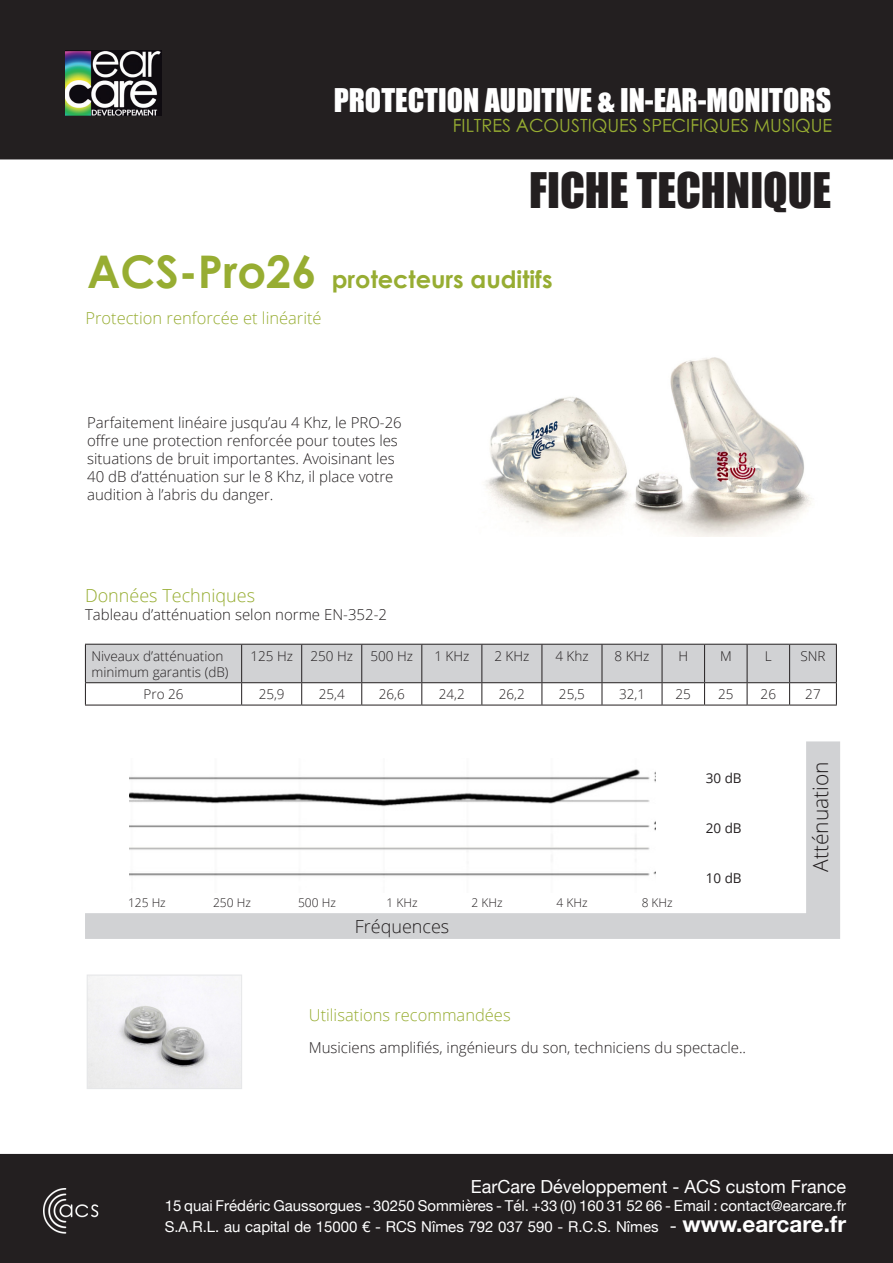
<style>
.page{position:relative;width:893px;height:1263px;background:#fff}
.page>*{position:absolute;margin:0;border:0;box-sizing:border-box;transform-origin:0 0}
.t1{font:45px "Impact";color:#231f20}
.t2{font:30px "Impact";color:#fff}
.t3{font:700 24px "Century Gothic";color:#97ad32}
.t4{font:300 21px "Open Sans";color:#231f20}
.t5{font:300 18px "ST Heiti TC";color:#97ad32}
.t6{font:18px "Helvetica Neue";color:#fff}
.t7{font:300 18px "Open Sans";color:#97ad32}
.t8{font:300 18px "Open Sans";color:#231f20}
.t9{font:300 16.5px "Open Sans";color:#97ad32}
.t10{font:300 15px/18px "Open Sans";color:#231f20}
.t11{font:15px "Helvetica Neue";color:#fff}
.t12{font:300 13.5px/16.2px "Open Sans";color:#231f20}
.t13{font:13.5px "Open Sans";color:#231f20}
.t14{font:300 12px "Open Sans";color:#231f20}
.s1{font-size:45px}
.s2{font-size:18px}
.s3{font-weight:700;font-size:22.5px}
</style>
<div class="page">
<svg style="left:85px;top:644px;width:752px;height:61px"></svg>
<hr style="left:85px;top:705px;width:157px;height:1px;background:#231f20">
<hr style="left:242px;top:705px;width:60px;height:1px;background:#231f20">
<hr style="left:302px;top:705px;width:60px;height:1px;background:#231f20">
<hr style="left:362px;top:705px;width:60px;height:1px;background:#231f20">
<hr style="left:422px;top:705px;width:60px;height:1px;background:#231f20">
<hr style="left:482px;top:705px;width:60px;height:1px;background:#231f20">
<hr style="left:542px;top:705px;width:60px;height:1px;background:#231f20">
<hr style="left:602px;top:705px;width:60px;height:1px;background:#231f20">
<hr style="left:662px;top:705px;width:43px;height:1px;background:#231f20">
<hr style="left:705px;top:705px;width:42px;height:1px;background:#231f20">
<hr style="left:747px;top:705px;width:43px;height:1px;background:#231f20">
<hr style="left:790px;top:705px;width:47px;height:1px;background:#231f20">
<svg style="left:85px;top:741px;width:755px;height:198px"></svg>
<svg style="left:89px;top:977px;width:151px;height:109px"></svg>
<div style="left:87px;top:975px;width:155px;height:113px;border:1px solid #e6e7e9"></div>
<img style="left:485px;top:357px;width:327px;height:179px">
<div style="left:0;top:0;width:893px;height:159px;background:#231f20"></div>
<img style="left:66px;top:50px;width:96px;height:65px">
<div style="left:0;top:1153px;width:893px;height:110px;background:#231f20"></div>
<img style="left:44px;top:1188px;width:60px;height:45px">
<img style="left:130px;top:758px;width:525px;height:134px">
<p class="t2" style="left:334px;top:77px;width:499px">PROTECTION AUDITIVE &amp; IN-EAR-MONITORS</p>
<p class="t5" style="left:453px;top:111px;width:381px">FILTRES ACOUSTIQUES SPECIFIQUES MUSIQUE</p>
<p class="t1" style="left:529px;top:156px;width:304px">FICHE TECHNIQUE</p>
<p class="t3" style="left:87px;top:261px;width:467px"><span class="s1">ACS-Pro26</span> protecteurs auditifs</p>
<p class="t9" style="left:85px;top:306px;width:238px">Protection renforcée et linéarité</p>
<p class="t10" style="left:87px;top:413px;width:316px">Parfaitement linéaire jusqu’au 4 Khz, le PRO-26 offre une protection renforcée pour toutes les situations de bruit importantes. Avoisinant les 40 dB d’atténuation sur le 8 Khz, il place votre audition à l’abris du danger.</p>
<p class="t7" style="left:85px;top:583px;width:172px">Données Techniques</p>
<p class="t10" style="left:85px;top:605px;width:304px">Tableau d’atténuation selon norme EN-352-2</p>
<p class="t12" style="left:91px;top:647px;width:139px">Niveaux d’atténuation minimum garantis (dB)</p>
<p class="t12" style="left:250px;top:647px;width:44px">125 Hz</p>
<p class="t12" style="left:310px;top:647px;width:44px">250 Hz</p>
<p class="t12" style="left:370px;top:647px;width:44px">500 Hz</p>
<p class="t12" style="left:434px;top:647px;width:36px">1 KHz</p>
<p class="t12" style="left:494px;top:647px;width:36px">2 KHz</p>
<p class="t12" style="left:555px;top:647px;width:35px">4 Khz</p>
<p class="t12" style="left:614px;top:647px;width:36px">8 KHz</p>
<p class="t12" style="left:678px;top:647px;width:11px">H</p>
<p class="t12" style="left:720px;top:647px;width:13px">M</p>
<p class="t12" style="left:765px;top:647px;width:8px">L</p>
<p class="t12" style="left:800px;top:647px;width:27px">SNR</p>
<p class="t12" style="left:144px;top:686px;width:41px">Pro 26</p>
<p class="t12" style="left:259px;top:686px;width:28px">25,9</p>
<p class="t12" style="left:319px;top:686px;width:28px">25,4</p>
<p class="t12" style="left:379px;top:686px;width:28px">26,6</p>
<p class="t12" style="left:439px;top:686px;width:28px">24,2</p>
<p class="t12" style="left:499px;top:686px;width:28px">26,2</p>
<p class="t12" style="left:559px;top:686px;width:28px">25,5</p>
<p class="t12" style="left:619px;top:686px;width:28px">32,1</p>
<p class="t12" style="left:676px;top:686px;width:17px">25</p>
<p class="t12" style="left:718px;top:686px;width:17px">25</p>
<p class="t12" style="left:761px;top:686px;width:17px">26</p>
<p class="t12" style="left:805px;top:686px;width:17px">27</p>
<p class="t14" style="left:128px;top:894px;width:39px">125 Hz</p>
<p class="t14" style="left:213px;top:894px;width:39px">250 Hz</p>
<p class="t14" style="left:298px;top:894px;width:39px">500 Hz</p>
<p class="t14" style="left:386px;top:894px;width:33px">1 KHz</p>
<p class="t14" style="left:472px;top:894px;width:33px">2 KHz</p>
<p class="t14" style="left:557px;top:894px;width:33px">4 KHz</p>
<p class="t14" style="left:642px;top:894px;width:33px">8 KHz</p>
<p class="t8" style="left:355px;top:914px;width:96px">Fréquences</p>
<p class="t9" style="left:309px;top:1004px;width:203px">Utilisations recommandées</p>
<p class="t13" style="left:706px;top:769px;width:37px">30 dB</p>
<p class="t13" style="left:706px;top:819px;width:37px">20 dB</p>
<p class="t13" style="left:706px;top:869px;width:37px">10 dB</p>
<p class="t10" style="left:309px;top:1038px;width:439px">Musiciens amplifiés, ingénieurs du son, techniciens du spectacle..</p>
<p class="t4" style="left:806px;top:872px;width:112px;rotate:-90deg">Atténuation</p>
<p class="t6" style="left:471px;top:1173px;width:377px">EarCare Développement - ACS custom France</p>
<p class="t11" style="left:165px;top:1194px;width:683px">15 quai Frédéric Gaussorgues - 30250 Sommières - Tél. +33 (0) 160 31 52 66 - Email : contact@earcare.fr</p>
<p class="t11" style="left:165px;top:1216px;width:683px">S.A.R.L. au capital de 15000 € - RCS Nîmes 792 037 590 - R.C.S. Nîmes <span class="s2">-</span> <span class="s3">www.earcare.fr</span></p>
</div>
